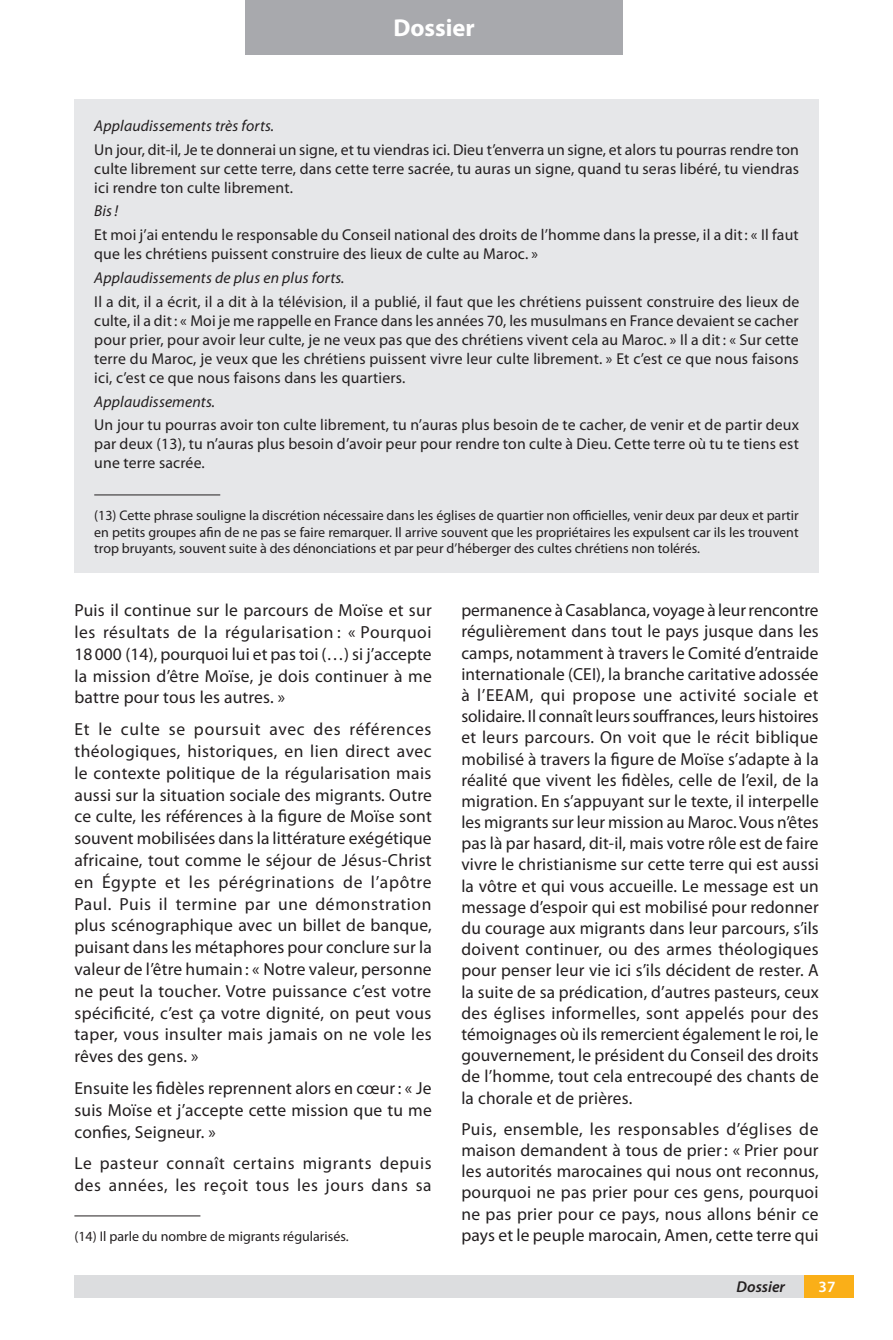
<style>
.page{position:relative;width:893px;height:1340px;background:#fff}
.page>*{position:absolute;margin:0;border:0;box-sizing:border-box;transform-origin:0 0}
.t1{font:700 24.5px "Myriad Pro";color:#fff}
.Texte_courant{font:17.5px/21.2px "Myriad Pro";letter-spacing:.01em;color:#231f20;text-align:justify}
.Texte_courant-2{font:17.5px/21.9px "Myriad Pro";letter-spacing:.035em;color:#231f20}
.Texte_courant-3{font:15.75px/18.9px "Myriad Pro";letter-spacing:.01em;color:#231f20;text-align:justify}
.Texte_courant-4{font:italic 15.75px "Myriad Pro";letter-spacing:.01em;color:#231f20}
.t2{font:italic 600 15.75px "Myriad Pro";color:#231f20}
.t3{font:600 15.75px "Myriad Pro";color:#fff}
.note{font:14px/16.8px "Myriad Pro";color:#231f20;text-align:justify}
</style>
<div class="page">
<div style="left:246px;top:0;width:377px;height:55px;background:#a8a9ad"></div>
<div style="left:74px;top:1275px;width:730px;height:22px;background:#dcdddf"></div>
<div style="left:804px;top:1275px;width:49px;height:22px;background:#faaf18"></div>
<hr style="left:74px;top:1215px;width:126px;height:1px;background:#231f20">
<div style="left:74px;top:99px;width:745px;height:474px;background:#e6e7e9"></div>
<hr style="left:94px;top:494px;width:126px;height:1px;background:#231f20">
<h1 class="t1" style="left:393px;top:14px;width:83px">Dossier</h1>
<p class="Texte_courant-4" style="left:94px;top:117px;width:182px">Applaudissements très forts.</p>
<p class="Texte_courant-3" style="left:94px;top:140px;width:706px">Un jour, dit-il, Je te donnerai un signe, et tu viendras ici. Dieu t’enverra un signe, et alors tu pourras rendre ton culte librement sur cette terre, dans cette terre sacrée, tu auras un signe, quand tu seras libéré, tu viendras ici rendre ton culte librement.</p>
<p class="Texte_courant-4" style="left:94px;top:203px;width:25px">Bis!</p>
<p class="Texte_courant-3" style="left:94px;top:226px;width:706px">Et moi j’ai entendu le responsable du Conseil national des droits de l’homme dans la presse, il a dit: « Il faut que les chrétiens puissent construire des lieux de culte au Maroc. »</p>
<p class="Texte_courant-4" style="left:94px;top:269px;width:252px">Applaudissements de plus en plus forts.</p>
<p class="Texte_courant-3" style="left:94px;top:292px;width:706px">Il a dit, il a écrit, il a dit à la télévision, il a publié, il faut que les chrétiens puissent construire des lieux de culte, il a dit: « Moi je me rappelle en France dans les années 70, les musulmans en France devaient se cacher pour prier, pour avoir leur culte, je ne veux pas que des chrétiens vivent cela au Maroc. » Il a dit: « Sur cette terre du Maroc, je veux que les chrétiens puissent vivre leur culte librement. » Et c’est ce que nous faisons ici, c’est ce que nous faisons dans les quartiers.</p>
<p class="Texte_courant-4" style="left:94px;top:393px;width:122px">Applaudissements.</p>
<p class="Texte_courant-3" style="left:94px;top:416px;width:706px">Un jour tu pourras avoir ton culte librement, tu n’auras plus besoin de te cacher, de venir et de partir deux par deux (13), tu n’auras plus besoin d’avoir peur pour rendre ton culte à Dieu. Cette terre où tu te tiens est une terre sacrée.</p>
<p class="note" style="left:94px;top:507px;width:706px">(13) Cette phrase souligne la discrétion nécessaire dans les églises de quartier non officielles, venir deux par deux et partir en petits groupes afin de ne pas se faire remarquer. Il arrive souvent que les propriétaires les expulsent car ils les trouvent trop bruyants, souvent suite à des dénonciations et par peur d’héberger des cultes chrétiens non tolérés.</p>
<p class="Texte_courant" style="left:74px;top:599px;width:359px;line-height:21.9px">Puis il continue sur le parcours de Moïse et sur les résultats de la régularisation : « Pourquoi 18 000 (14), pourquoi lui et pas toi (…) si j’accepte la mission d’être Moïse, je dois continuer à me battre pour tous les autres. »</p>
<p class="Texte_courant" style="left:74px;top:718px;width:359px;line-height:21.9px">Et le culte se poursuit avec des références théologiques, historiques, en lien direct avec le contexte politique de la régularisation mais aussi sur la situation sociale des migrants. Outre ce culte, les références à la figure de Moïse sont souvent mobilisées dans la littérature exégétique africaine, tout comme le séjour de Jésus-Christ en Égypte et les pérégrinations de l’apôtre Paul. Puis il termine par une démonstration plus scénographique avec un billet de banque, puisant dans les métaphores pour conclure sur la valeur de l’être humain : « Notre valeur, personne ne peut la toucher. Votre puissance c’est votre spécificité, c’est ça votre dignité, on peut vous taper, vous insulter mais jamais on ne vole les rêves des gens. »</p>
<p class="Texte_courant" style="left:74px;top:1077px;width:359px;line-height:21.9px">Ensuite les fidèles reprennent alors en cœur: « Je suis Moïse et j’accepte cette mission que tu me confies, Seigneur. »</p>
<p class="Texte_courant-2" style="left:74px;top:1152px;width:359px">Le pasteur connaît certains migrants depuis des années, les reçoit tous les jours dans sa</p>
<p class="note" style="left:74px;top:1227px;width:276px">(14) Il parle du nombre de migrants régularisés.</p>
<p class="Texte_courant" style="left:461px;top:600px;width:359px">permanence à Casablanca, voyage à leur rencontre régulièrement dans tout le pays jusque dans les camps, notamment à travers le Comité d’entraide internationale (CEI), la branche caritative adossée à l’EEAM, qui propose une activité sociale et solidaire. Il connaît leurs souffrances, leurs histoires et leurs parcours. On voit que le récit biblique mobilisé à travers la figure de Moïse s’adapte à la réalité que vivent les fidèles, celle de l’exil, de la migration. En s’appuyant sur le texte, il interpelle les migrants sur leur mission au Maroc. Vous n’êtes pas là par hasard, dit-il, mais votre rôle est de faire vivre le christianisme sur cette terre qui est aussi la vôtre et qui vous accueille. Le message est un message d’espoir qui est mobilisé pour redonner du courage aux migrants dans leur parcours, s’ils doivent continuer, ou des armes théologiques pour penser leur vie ici s’ils décident de rester. A la suite de sa prédication, d’autres pasteurs, ceux des églises informelles, sont appelés pour des témoignages où ils remercient également le roi, le gouvernement, le président du Conseil des droits de l’homme, tout cela entrecoupé des chants de la chorale et de prières.</p>
<p class="Texte_courant" style="left:461px;top:1118px;width:359px">Puis, ensemble, les responsables d’églises de maison demandent à tous de prier: « Prier pour les autorités marocaines qui nous ont reconnus, pourquoi ne pas prier pour ces gens, pourquoi ne pas prier pour ce pays, nous allons bénir ce pays et le peuple marocain, Amen, cette terre qui</p>
<p class="t2" style="left:736px;top:1278px;width:50px">Dossier</p>
<p class="t3" style="left:819px;top:1278px;width:18px">37</p>
</div>
